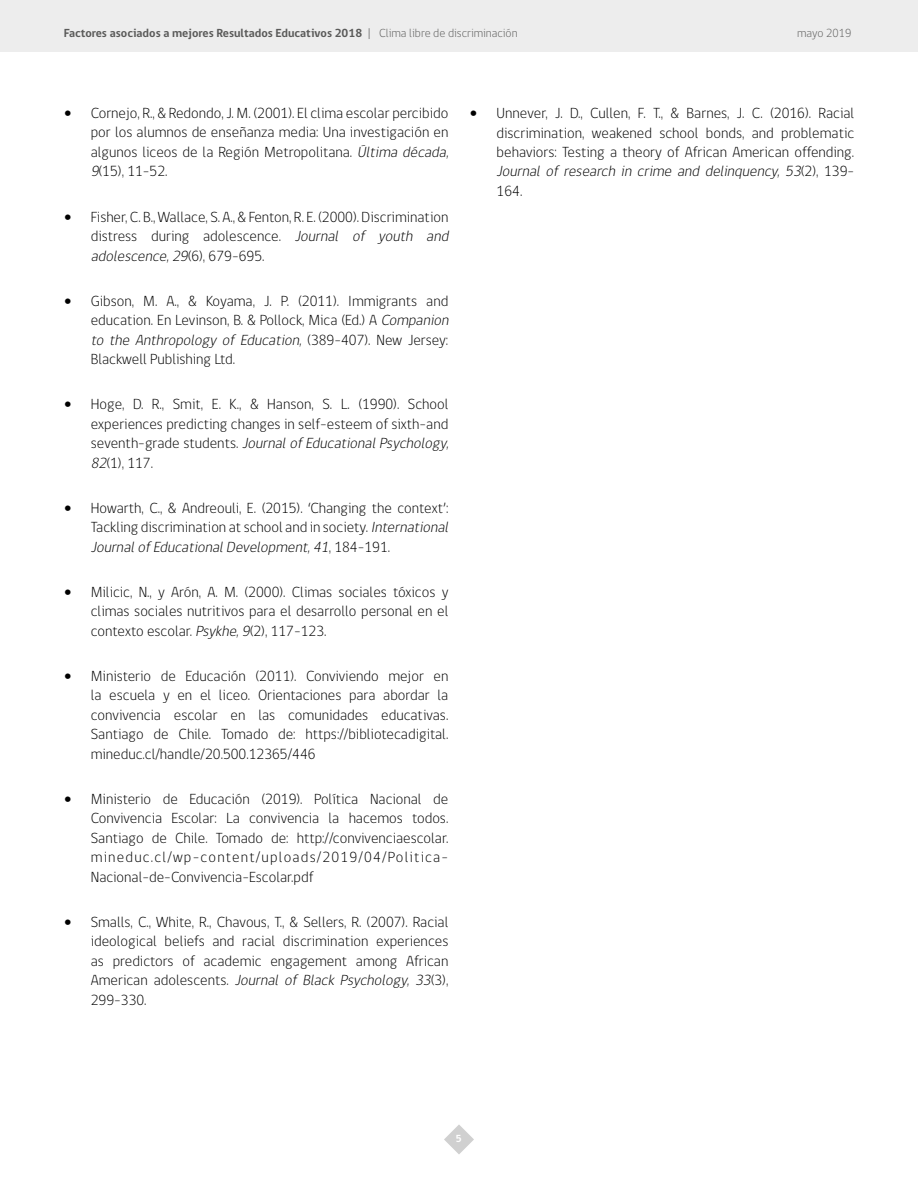
<style>
.page{position:relative;width:918px;height:1188px;background:#fff}
.page>*{position:absolute;margin:0;border:0;box-sizing:border-box;transform-origin:0 0}
.t1{font:300 15px/19.5px "gob CL";color:#000}
.t2{font:700 12px "gob CL";color:#5a5a59}
.t3{font:300 12px "gob CL";color:#5a5a59}
.t4{font:700 10.5px "gob CL";color:#fff}
.s1{font-weight:300}
.s2{font-family:"Verdana";font-weight:400}
.s3{font-style:italic}
</style>
<div class="page">
<div style="left:0;top:0;width:918px;height:52px;background:#ededed"></div>
<svg style="left:444px;top:1125px;width:30px;height:29px"></svg>
<p class="t2" style="left:64px;top:25px;width:455px">Factores asociados a mejores Resultados Educativos 2018 <span class="s1">| Clima libre de discriminación</span></p>
<p class="t3" style="left:797px;top:25px;width:56px">mayo 2019</p>
<p class="t1" style="left:91px;top:104px;width:363px;text-indent:-27px"><span class="s2">•</span> Cornejo, R., &amp; Redondo, J. M. (2001). El clima escolar percibido por los alumnos de enseñanza media: Una investigación en algunos liceos de la Región Metropolitana. <span class="s3">Última década, 9</span>(15), 11-52.</p>
<p class="t1" style="left:91px;top:207px;width:363px;text-indent:-27px"><span class="s2">•</span> Fisher, C. B., Wallace, S. A., &amp; Fenton, R. E. (2000). Discrimination distress during adolescence. <span class="s3">Journal of youth and adolescence,29</span>( 6 ) , 6 7 9 - 6 9 5 .</p>
<p class="t1" style="left:91px;top:291px;width:363px;text-indent:-27px"><span class="s2">•</span> Gibson, M. A., &amp; Koyama, J. P. (2011). Immigrants and education. En Levinson, B. &amp; Pollock, Mica (Ed.) A <span class="s3">Companion to the Anthropology of Education,</span> ( 3 8 9 - 4 0 7 ) . N e w J e r s ey :<br>Blackwell Publishing Ltd.</p>
<p class="t1" style="left:91px;top:395px;width:363px;text-indent:-27px"><span class="s2">•</span> Hoge, D. R., Smit, E. K., &amp; Hanson, S. L. (1990). School experiences predicting changes in self-esteem of sixth-and s e v e n t h - g ra d e s t u d e n t s . <span class="s3">JournalofEducationalPsychology, 82</span>(1), 117.</p>
<p class="t1" style="left:91px;top:498px;width:363px;text-indent:-27px"><span class="s2">•</span> Howarth, C., &amp; Andreouli, E. (2015). ‘Changing the context’:<br>Tackling discrimination at school and in society. <span class="s3">International<br>JournalofEducationalDevelopment,41</span>, 1 8 4 - 1 9 1 .</p>
<p class="t1" style="left:91px;top:582px;width:359px;text-align:justify;text-indent:-27px"><span class="s2">•</span> Milicic, N., y Arón, A. M. (2000). Climas sociales tóxicos y climas sociales nutritivos para el desarrollo personal en el contexto escolar. <span class="s3">Psykhe,9</span>(2), 117-123.</p>
<p class="t1" style="left:91px;top:666px;width:359px;text-align:justify;text-indent:-27px"><span class="s2">•</span> Ministerio de Educación (2011). Conviviendo mejor en la escuela y en el liceo. Orientaciones para abordar la convivencia escolar en las comunidades educativas.<br>Santiago de Chile. Tomado de: https://bibliotecadigital. mineduc.cl/handle/20.500.12365/446</p>
<p class="t1" style="left:91px;top:789px;width:359px;text-align:justify;text-indent:-27px"><span class="s2">•</span> Ministerio de Educación (2019). Política Nacional de Convivencia Escolar: La convivencia la hacemos todos.<br>Santiago de Chile. Tomado de: http://convivenciaescolar. mineduc.cl/wp-content/uploads/2019/04/Politica-Nacional-de-Convivencia-Escolar.pdf</p>
<p class="t1" style="left:91px;top:912px;width:359px;text-align:justify;text-indent:-27px"><span class="s2">•</span> Smalls, C., White, R., Chavous, T., &amp; Sellers, R. (2007). Racial ideological beliefs and racial discrimination experiences as predictors of academic engagement among African A m e ri c a n a d o l e s c e n t s . <span class="s3">Journal of Black Psychology, 33</span>( 3 ) , 299-330.</p>
<p class="t1" style="left:497px;top:104px;width:359px;text-align:justify;text-indent:-27px"><span class="s2">•</span> Unnever, J. D., Cullen, F. T., &amp; Barnes, J. C. (2016). Racial discrimination, weakened school bonds, and problematic behaviors: Testing a theory of African American offending.<br><span class="s3">Journal of research in crime and delinquency, 53</span>( 2 ) , 1 3 9 - 164.</p>
<p class="t4" style="left:456px;top:1132px;width:8px">5</p>
</div>
